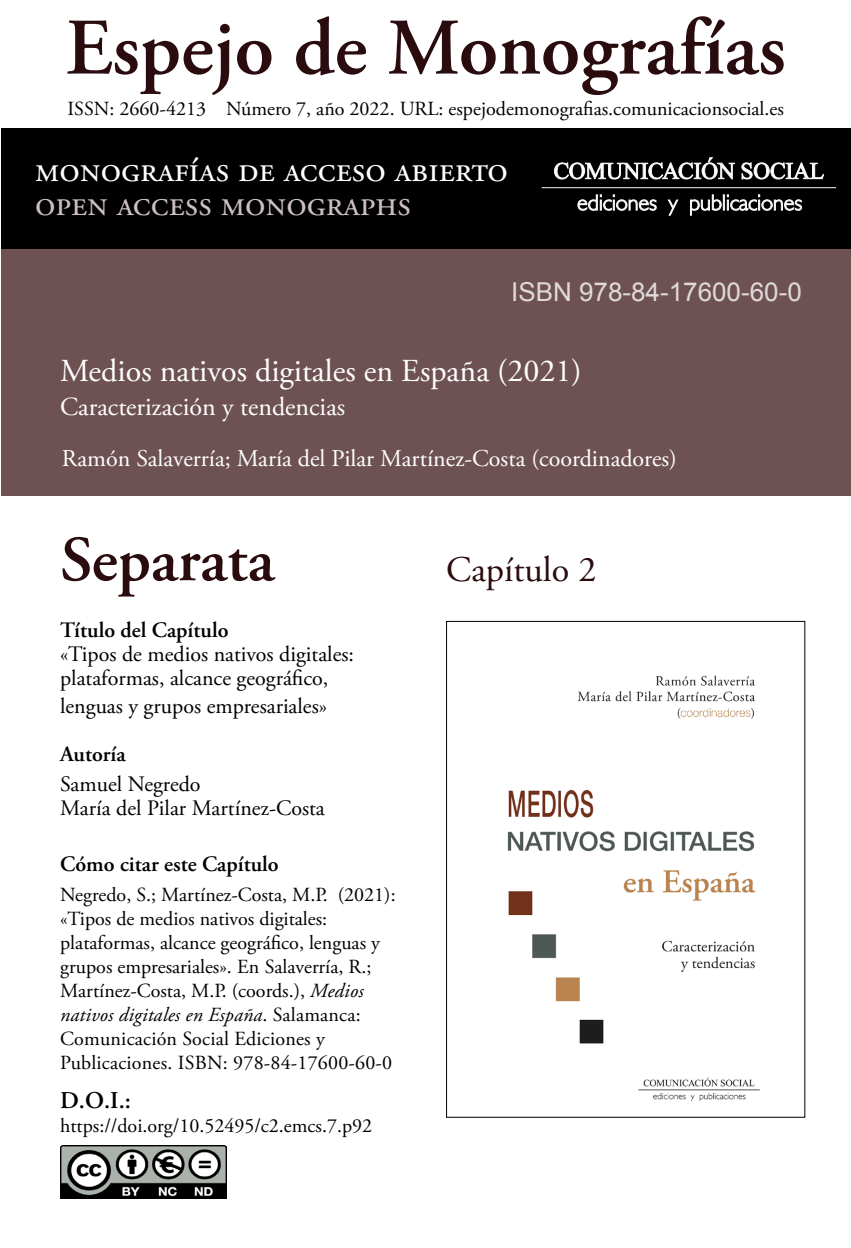
<style>
.page{position:relative;width:851px;height:1248px;background:#fff}
.page>*{position:absolute;margin:0;border:0;box-sizing:border-box;transform-origin:0 0}
.t1{font:600 80px "Adobe Garamond Pro";color:#2a0c0e}
.t2{font:600 64px "Adobe Garamond Pro";color:#2a0c0e}
.t3{font:36px "Adobe Garamond Pro";color:#fff}
.t4{font:36px "Adobe Garamond Pro";color:#cbbfc0}
.t5{font:36px "Adobe Garamond Pro";color:#2a0c0e}
.t6{font:32px "Adobe Garamond Pro";color:#fff}
.t7{font:26px "Adobe Garamond Pro";color:#fff}
.t8{font:26px "Arial";color:#e0d9d9}
.body{font:24px "Adobe Garamond Pro";letter-spacing:-.01em;color:#fff}
.t9{font:600 24px "Adobe Garamond Pro";color:#000}
.t10{font:22px/24px "Adobe Garamond Pro";letter-spacing:-.01em;color:#000}
.t11{font:600 22px "Adobe Garamond Pro";color:#000}
.body-2{font:20px/24px "Adobe Garamond Pro";color:#000}
.s1{font-style:italic}
</style>
<div class="page">
<img style="left:507px;top:675px;width:253px;height:427px">
<div style="left:1px;top:129px;width:849px;height:120px;background:#000"></div>
<svg style="left:554px;top:157px;width:269px;height:22px"></svg>
<hr style="left:541px;top:187px;width:294px;height:1px;background:#f6f6f6">
<svg style="left:577px;top:194px;width:224px;height:21px"></svg>
<div style="left:1px;top:249px;width:849px;height:246px;background:#6e5253"></div>
<img style="left:60px;top:1145px;width:167px;height:53px">
<p class="t1" style="left:66px;top:2px;width:721px">Espejo de Monografías</p>
<p class="body-2" style="left:68px;top:98px;width:717px">ISSN: 2660-4213 Número 7, año 2022. URL: espejodemonografias.comunicacionsocial.es</p>
<p class="t3" style="left:35px;top:148px;width:474px">monografías de acceso abierto</p>
<p class="t4" style="left:35px;top:182px;width:377px">open access monographs</p>
<p class="t8" style="left:511px;top:275px;width:292px">ISBN 978-84-17600-60-0</p>
<p class="t6" style="left:60px;top:351px;width:523px">Medios nativos digitales en España (2021)</p>
<p class="t7" style="left:60px;top:391px;width:286px">Caracterización y tendencias</p>
<p class="body" style="left:62px;top:443px;width:616px">Ramón Salaverría; María del Pilar Martínez-Costa (coordinadores)</p>
<p class="t2" style="left:60px;top:523px;width:216px">Separata</p>
<p class="t11" style="left:60px;top:617px;width:170px">Título del Capítulo</p>
<p class="t10" style="left:60px;top:643px;width:295px">«Tipos de medios nativos digitales: plataformas, alcance geográfico,</p>
<p class="t10" style="left:60px;top:695px;width:268px">lenguas y grupos empresariales»</p>
<p class="t11" style="left:60px;top:741px;width:67px">Autoría</p>
<p class="t10" style="left:60px;top:772px;width:142px">Samuel Negredo</p>
<p class="t10" style="left:60px;top:796px;width:266px">María del Pilar Martínez-Costa</p>
<p class="t11" style="left:60px;top:851px;width:220px">Cómo citar este Capítulo</p>
<p class="body-2" style="left:60px;top:882px;width:337px">Negredo, S.; Martínez-Costa, M.P. (2021): «Tipos de medios nativos digitales: plataformas, alcance geográfico, lenguas y grupos empresariales». En Salaverría, R.; Martínez-Costa, M.P. (coords.), <span class="s1">Medios nativos digitales en España</span>. Salamanca:<br>Comunicación Social Ediciones y Publicaciones. ISBN: 978-84-17600-60-0</p>
<p class="t9" style="left:60px;top:1086px;width:72px">D.O.I.:</p>
<p class="body-2" style="left:60px;top:1114px;width:313px">https://doi.org/10.52495/c2.emcs.7.p92</p>
<p class="t5" style="left:446px;top:548px;width:151px">Capítulo 2</p>
</div>
